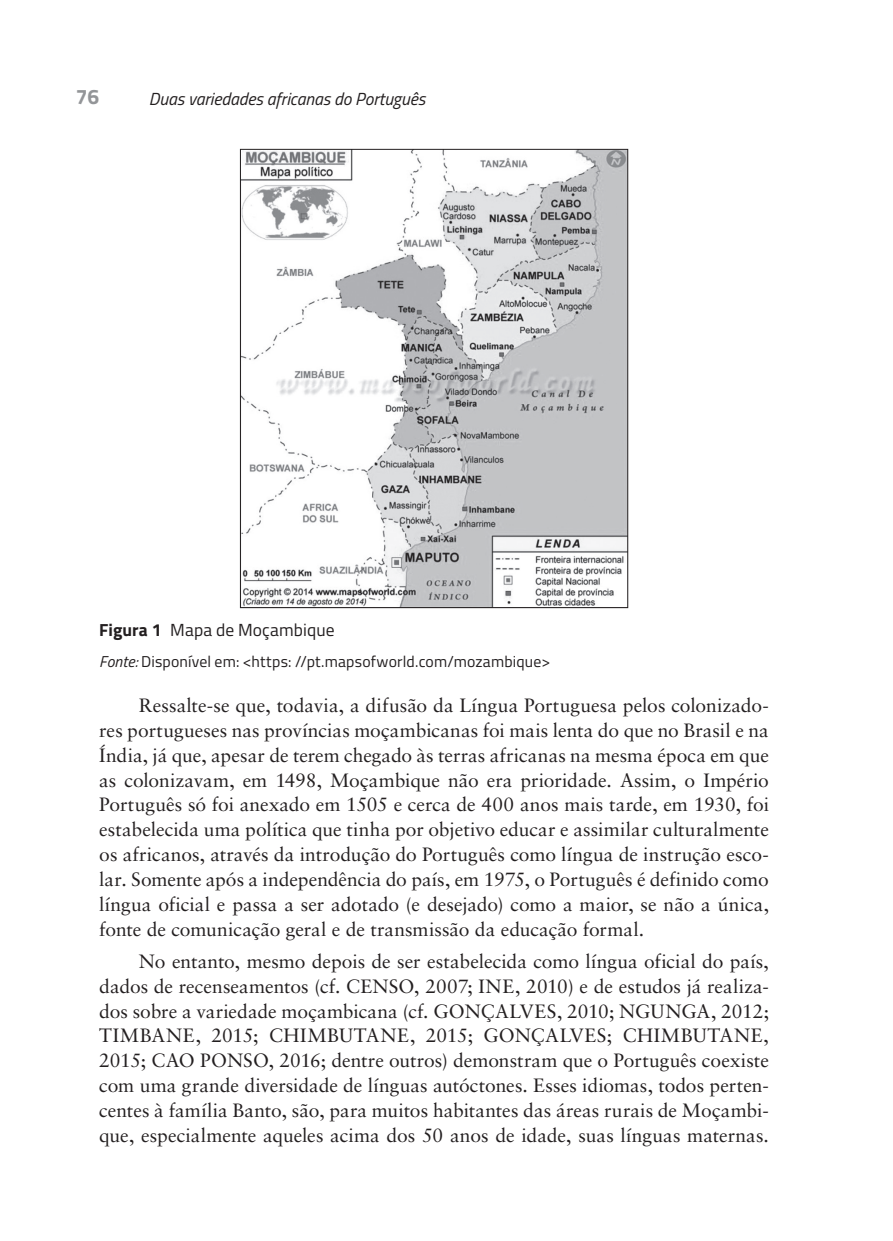
<style>
.page{position:relative;width:893px;height:1241px;background:#fff}
.page>*{position:absolute;margin:0;border:0;box-sizing:border-box;transform-origin:0 0}
.t1{font:700 21px "Titillium Web";color:#939598}
.massa_de_texto{font:19.25px/24.8px "Sabon";color:#231f20;text-align:justify}
.t2{font:italic 17.5px "Titillium Web";letter-spacing:-.005em;color:#231f20}
.Figura_título{font:17.5px "Titillium Web";letter-spacing:.005em;color:#231f20}
.Tabela_fonte{font:15.75px "Titillium Web";letter-spacing:.01em;color:#231f20}
.s1{font-weight:700}
.s2{font-style:italic}
</style>
<div class="page">
<img style="left:242px;top:151px;width:384px;height:455px">
<p class="t1" style="left:76px;top:80px;width:25px">76</p>
<p class="t2" style="left:149px;top:86px;width:278px">Duas variedades africanas do Português</p>
<p class="Figura_título" style="left:99px;top:617px;width:237px"><span class="s1">Figura 1</span> Mapa de Moçambique</p>
<p class="Tabela_fonte" style="left:99px;top:650px;width:452px"><span class="s2">Fonte:</span> Disponível em: &lt;https: //pt.mapsofworld.com/mozambique&gt;</p>
<p class="massa_de_texto" style="left:99px;top:692px;width:671px;text-indent:40px">Ressalte-se que, todavia, a difusão da Língua Portuguesa pelos colonizado&shy;res portugueses nas províncias moçambicanas foi mais lenta do que no Brasil e na Índia, já que, apesar de terem chegado às terras africanas na mesma época em que as colonizavam, em 1498, Moçambique não era prioridade. Assim, o Império Português só foi anexado em 1505 e cerca de 400 anos mais tarde, em 1930, foi estabelecida uma política que tinha por objetivo educar e assimilar culturalmente os africanos, através da introdução do Português como língua de instrução esco&shy;lar. Somente após a independência do país, em 1975, o Português é definido como língua oficial e passa a ser adotado (e desejado) como a maior, se não a única, fonte de comunicação geral e de transmissão da educação formal.</p>
<p class="massa_de_texto" style="left:99px;top:948px;width:671px;text-indent:40px">No entanto, mesmo depois de ser estabelecida como língua oficial do país, dados de recenseamentos (cf. CENSO, 2007; INE, 2010) e de estudos já realiza&shy;dos sobre a variedade moçambicana (cf. GONÇALVES, 2010; NGUNGA, 2012; TIMBANE, 2015; CHIMBUTANE, 2015; GONÇALVES; CHIMBUTANE, 2015; CAO PONSO, 2016; dentre outros) demonstram que o Português coexiste com uma grande diversidade de línguas autóctones. Esses idiomas, todos perten&shy;centes à família Banto, são, para muitos habitantes das áreas rurais de Moçambi&shy;que, especialmente aqueles acima dos 50 anos de idade, suas línguas maternas.</p>
</div>
